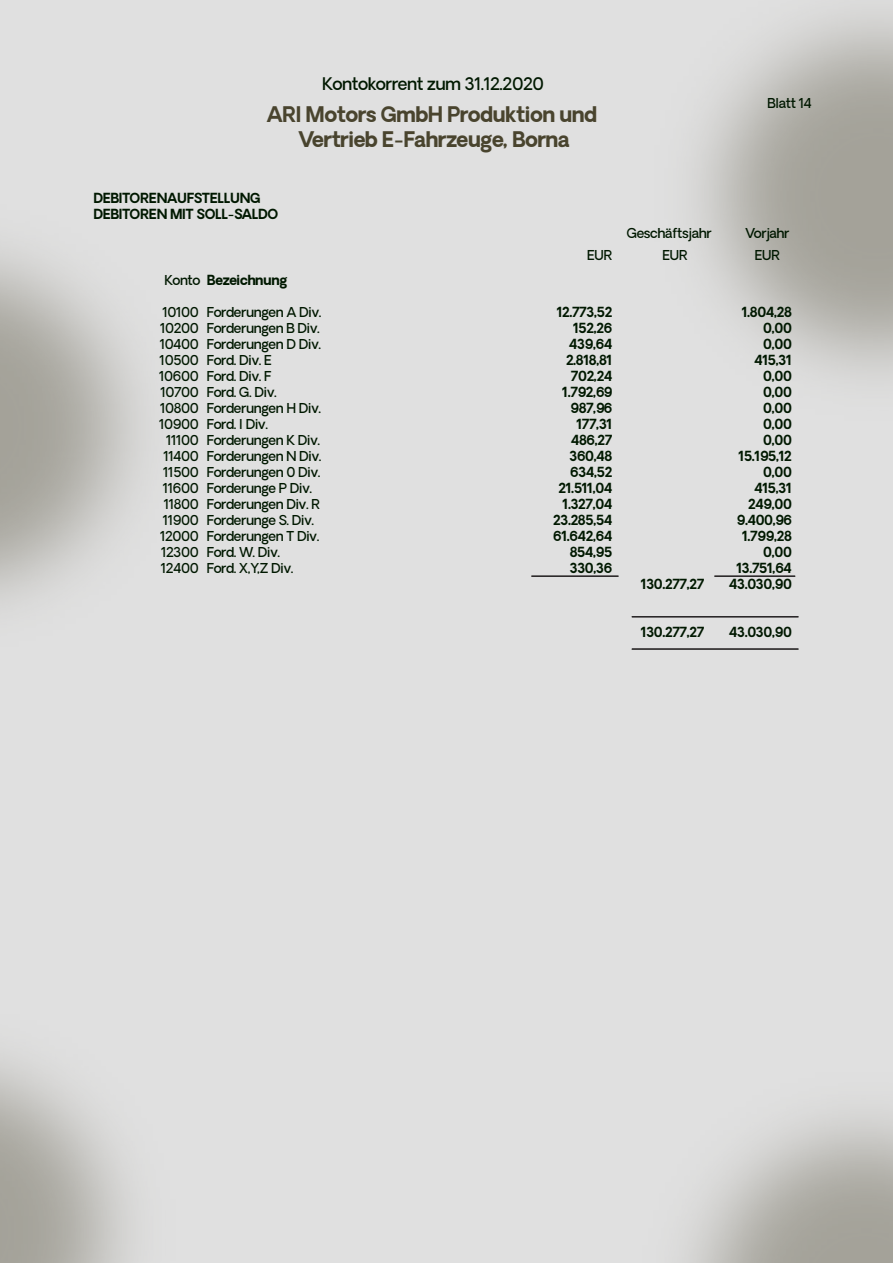
<style>
.page{position:relative;width:893px;height:1263px;background:#e0e0e0}
.page>*{position:absolute;margin:0;border:0;box-sizing:border-box;transform-origin:0 0}
.t1{font:700 20.7px/24.8px "Oakes Grotesk";letter-spacing:-.025em;color:#49442e;text-align:center}
.t2{font:500 16.95px "Oakes Grotesk";letter-spacing:-.025em;color:#001800}
.t3{font:500 13.35px/16px "Oakes Grotesk";letter-spacing:-.025em;color:#001800;text-align:center}
.t4{font:700 13.35px/16px "Oakes Grotesk";letter-spacing:-.025em;color:#001800;text-align:right}
</style>
<div class="page">
<hr style="left:632px;top:616px;width:166px;height:1px;background:#231f20">
<hr style="left:632px;top:648px;width:166px;height:2px;background:#231f20">
<hr style="left:531px;top:575px;width:87px;height:2px;background:#231f20">
<hr style="left:714px;top:575px;width:81px;height:2px;background:#231f20">
<p class="t2" style="left:322px;top:73px;width:223px">Kontokorrent zum 31.12.2020</p>
<h1 class="t1" style="left:267px;top:103px;width:332px">ARI Motors GmbH Produktion und<br>Vertrieb E-Fahrzeuge, Borna</h1>
<p class="t4" style="left:93px;top:190px;width:187px;text-align:left">DEBITORENAUFSTELLUNG<br>DEBITOREN MIT SOLL-SALDO</p>
<p class="t3" style="left:767px;top:96px;width:46px">Blatt 14</p>
<p class="t3" style="left:164px;top:272px;width:38px">Konto</p>
<p class="t4" style="left:207px;top:272px;width:82px">Bezeichnung</p>
<p class="t3" style="left:207px;top:304px;width:116px;text-align:left">Forderungen A Div.<br>Forderungen B Div.<br>Forderungen D Div.<br>Ford. Div. E<br>Ford. Div. F<br>Ford. G. Div.<br>Forderungen H Div.<br>Ford. l Div.<br>Forderungen K Div.<br>Forderungen N Div.<br>Forderungen 0 Div.<br>Forderunge P Div.<br>Forderungen Div. R<br>Forderunge S. Div.<br>Forderungen T Div.<br>Ford. W. Div.<br>Ford. X,Y,Z Div.</p>
<p class="t3" style="left:159px;top:304px;width:41px">10100<br>10200<br>10400<br>10500<br>10600<br>10700<br>10800<br>10900<br>11100<br>11400<br>11500<br>11600<br>11800<br>11900<br>12000<br>12300<br>12400</p>
<p class="t3" style="left:627px;top:226px;width:86px">Geschäftsjahr</p>
<p class="t3" style="left:745px;top:223px;width:46px;line-height:21.3px">Vorjahr<br>EUR</p>
<p class="t3" style="left:587px;top:247px;width:27px">EUR</p>
<p class="t3" style="left:662px;top:247px;width:27px">EUR</p>
<p class="t4" style="left:553px;top:304px;width:61px">12.773,52<br>152,26<br>439,64<br>2.818,81<br>702,24<br>1.792,69<br>987,96<br>177,31<br>486,27<br>360,48<br>634,52<br>21.511,04<br>1.327,04<br>23.285,54<br>61.642,64<br>854,95<br>330,36</p>
<p class="t4" style="left:729px;top:304px;width:64px">1.804,28<br>0,00<br>0,00<br>415,31<br>0,00<br>0,00<br>0,00<br>0,00<br>0,00<br>15.195,12<br>0,00<br>415,31<br>249,00<br>9.400,96<br>1.799,28<br>0,00<br>13.751,64<br>43.030,90</p>
<p class="t4" style="left:729px;top:625px;width:64px">43.030,90</p>
<p class="t4" style="left:641px;top:577px;width:65px">130.277,27</p>
<p class="t4" style="left:641px;top:625px;width:65px">130.277,27</p>
</div>
